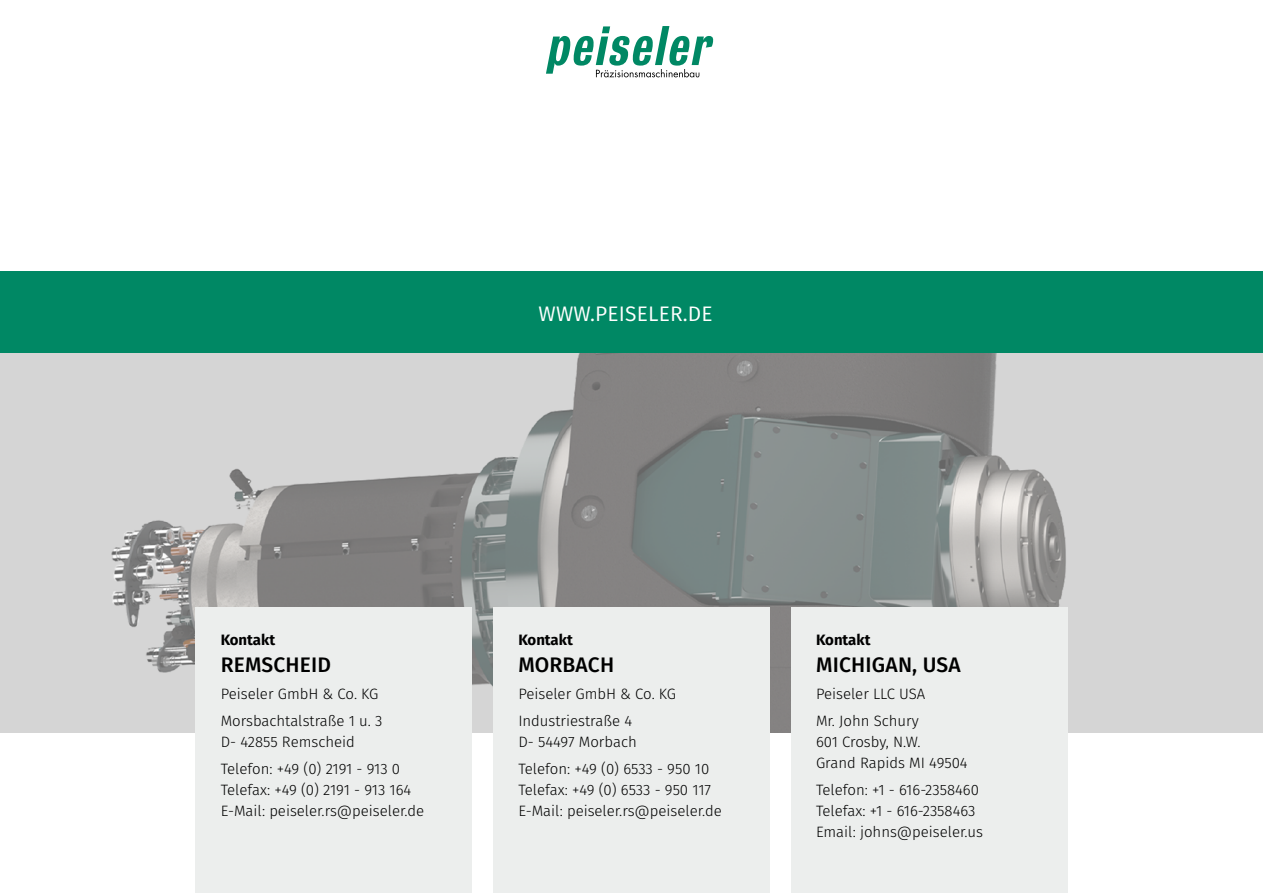
<style>
.page{position:relative;width:1263px;height:893px;background:#fff}
.page>*{position:absolute;margin:0;border:0;box-sizing:border-box;transform-origin:0 0}
.t1{font:500 21px "Fira Sans";letter-spacing:.01em;color:#000}
.t2{font:21px "Fira Sans";letter-spacing:.01em;color:#fff}
.t3{font:300 15px/27px "Fira Sans";color:#000}
.t4{font:700 15px "Fira Sans";color:#000}
</style>
<div class="page">
<svg style="left:546px;top:26px;width:168px;height:51px"></svg>
<img style="left:0;top:352px;width:1263px;height:381px">
<div style="left:196px;top:608px;width:276px;height:285px;background:#eceeed"></div>
<div style="left:493px;top:608px;width:277px;height:285px;background:#eceeed"></div>
<div style="left:791px;top:608px;width:276px;height:285px;background:#eceeed"></div>
<div style="left:0;top:271px;width:1263px;height:81px;background:#008864"></div>
<h1 class="t2" style="left:539px;top:298px;width:176px">WWW.PEISELER.DE</h1>
<p class="t4" style="left:221px;top:627px;width:56px">Kontakt</p>
<h1 class="t1" style="left:221px;top:648px;width:112px">REMSCHEID</h1>
<p class="t3" style="left:221px;top:680px;width:163px">Peiseler GmbH &amp; Co. KG<br>Morsbachtalstraße 1 u. 3</p>
<p class="t3" style="left:221px;top:728px;width:181px">D- 42855 Remscheid<br>Telefon: +49 (0) 2191 - 913 0</p>
<p class="t3" style="left:221px;top:779px;width:205px;line-height:21px">Telefax: +49 (0) 2191 - 913 164<br>E-Mail: peiseler.rs@peiseler.de</p>
<p class="t4" style="left:518px;top:627px;width:56px">Kontakt</p>
<h1 class="t1" style="left:518px;top:648px;width:97px">MORBACH</h1>
<p class="t3" style="left:518px;top:680px;width:159px">Peiseler GmbH &amp; Co. KG<br>Industriestraße 4</p>
<p class="t3" style="left:518px;top:728px;width:192px">D- 54497 Morbach<br>Telefon: +49 (0) 6533 - 950 10</p>
<p class="t3" style="left:518px;top:779px;width:205px;line-height:21px">Telefax: +49 (0) 6533 - 950 117<br>E-Mail: peiseler.rs@peiseler.de</p>
<p class="t4" style="left:816px;top:627px;width:56px">Kontakt</p>
<h1 class="t1" style="left:816px;top:648px;width:146px">MICHIGAN, USA</h1>
<p class="t3" style="left:816px;top:680px;width:111px">Peiseler LLC USA<br>Mr. John Schury</p>
<p class="t3" style="left:816px;top:731px;width:153px;line-height:21px">601 Crosby, N.W.<br>Grand Rapids MI 49504</p>
<p class="t3" style="left:816px;top:779px;width:168px;line-height:21px">Telefon: +1 - 616-2358460<br>Telefax: +1 - 616-2358463<br>Email: johns@peiseler.us</p>
</div>
